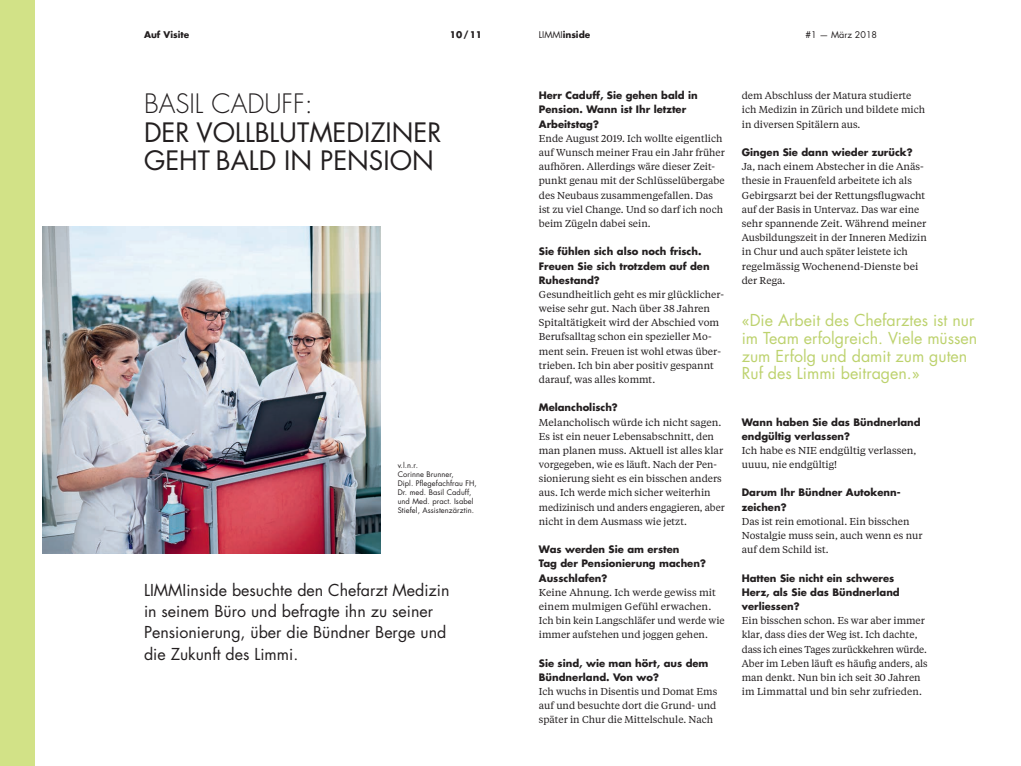
<style>
.page{position:relative;width:1021px;height:766px;background:#fff}
.page>*{position:absolute;margin:0;border:0;box-sizing:border-box;transform-origin:0 0}
.t1{font:26px/28.3px "Futura Std";color:#231f20}
.t2{font:16px/21.3px "Futura Std";color:#231f20}
.t3{font:16px/17.7px "Futura Std";color:#bdd26e}
.t4{font:10px/14.2px "Tiempos Text";color:#231f20}
.t5{font:700 10px/14.2px "Futura Std";color:#231f20}
.t6{font:700 9px "Futura Std";color:#231f20}
.t7{font:9px "Futura Std";color:#231f20}
.t8{font:7.5px/9px "Futura Std";letter-spacing:.01em;color:#231f20}
.s1{font-weight:400}
.s2{font-weight:300}
</style>
<div class="page">
<div style="left:0;top:0;width:34px;height:765px;background:#d2e287"></div>
<img style="left:43px;top:227px;width:337px;height:326px">
<p class="t6" style="left:144px;top:28px;width:47px">Auf Visite</p>
<p class="t6" style="left:450px;top:28px;width:34px">10/11</p>
<p class="t6" style="left:539px;top:28px;width:53px"><span class="s1">LIMMI</span>inside</p>
<p class="t7" style="left:805px;top:29px;width:73px">#1 — März 2018</p>
<p class="t1" style="left:144px;top:90px;width:299px"><span class="s2">BASIL CADUFF:<br></span>DER VOLLBLUTMEDIZINER<br>GEHT BALD IN PENSION</p>
<p class="t8" style="left:397px;top:461px;width:22px">v.l.n.r.</p>
<p class="t8" style="left:397px;top:470px;width:81px">Corinne Brunner,<br>Dipl. Pflegefachfrau FH,<br>Dr. med. Basil Caduff, und Med. pract. Isabel<br>Stiefel, Assistenzärztin.</p>
<p class="t2" style="left:144px;top:579px;width:307px">LIMMIinside besuchte den Chefarzt Medizin in seinem Büro und befragte ihn zu seiner Pensionierung, über die Bündner Berge und die Zukunft des Limmi.</p>
<p class="t5" style="left:539px;top:88px;width:160px">Herr Caduff, Sie gehen bald in<br>Pension. Wann ist Ihr letzter<br>Arbeitstag?</p>
<p class="t4" style="left:539px;top:131px;width:187px">Ende August 2019. Ich wollte eigentlich auf Wunsch meiner Frau ein Jahr früher aufhören. Allerdings wäre dieser Zeit&shy;punkt genau mit der Schlüsselübergabe des Neubaus zusammengefallen. Das ist zu viel Change. Und so darf ich noch beim Zügeln dabei sein.</p>
<p class="t5" style="left:539px;top:244px;width:172px">Sie fühlen sich also noch frisch.<br>Freuen Sie sich trotzdem auf den<br>Ruhestand?</p>
<p class="t4" style="left:539px;top:287px;width:187px">Gesundheitlich geht es mir glücklicher&shy;weise sehr gut. Nach über 38 Jahren Spitaltätigkeit wird der Abschied vom Berufsalltag schon ein spezieller Mo&shy;ment sein. Freuen ist wohl etwas über&shy;trieben. Ich bin aber positiv gespannt darauf, was alles kommt.</p>
<p class="t5" style="left:539px;top:400px;width:80px">Melancholisch?</p>
<p class="t4" style="left:539px;top:414px;width:187px">Melancholisch würde ich nicht sagen.<br>Es ist ein neuer Lebensabschnitt, den man planen muss. Aktuell ist alles klar vorgegeben, wie es läuft. Nach der Pen&shy;sionierung sieht es ein bisschen anders aus. Ich werde mich sicher weiterhin medizinisch und anders engagieren, aber nicht in dem Ausmass wie jetzt.</p>
<p class="t5" style="left:539px;top:542px;width:169px">Was werden Sie am ersten<br>Tag der Pensionierung machen?<br>Ausschlafen?</p>
<p class="t4" style="left:539px;top:584px;width:187px">Keine Ahnung. Ich werde gewiss mit einem mulmigen Gefühl erwachen.<br>Ich bin kein Langschläfer und werde wie immer aufstehen und joggen gehen.</p>
<p class="t5" style="left:539px;top:655px;width:171px">Sie sind, wie man hört, aus dem<br>Bündnerland. Von wo?</p>
<p class="t4" style="left:539px;top:683px;width:180px;text-align:justify">Ich wuchs in Disentis und Domat Ems auf und besuchte dort die Grund- und später in Chur die Mittelschule. Nach</p>
<p class="t4" style="left:741px;top:88px;width:185px">dem Abschluss der Matura studierte ich Medizin in Zürich und bildete mich in diversen Spitälern aus.</p>
<p class="t5" style="left:741px;top:145px;width:172px">Gingen Sie dann wieder zurück?</p>
<p class="t4" style="left:741px;top:159px;width:186px">Ja, nach einem Abstecher in die Anäs&shy;thesie in Frauenfeld arbeitete ich als Gebirgsarzt bei der Rettungsflugwacht auf der Basis in Untervaz. Das war eine sehr spannende Zeit. Während meiner Ausbildungszeit in der Inneren Medizin in Chur und auch später leistete ich regelmässig Wochenend-Dienste bei der Rega.</p>
<p class="t3" style="left:741px;top:311px;width:237px">«Die Arbeit des Chefarztes ist nur im Team erfolgreich. Viele müssen zum Erfolg und damit zum guten<br>Ruf des Limmi beitragen.»</p>
<p class="t5" style="left:741px;top:414px;width:180px">Wann haben Sie das Bündnerland endgültig verlassen?</p>
<p class="t4" style="left:741px;top:442px;width:176px">Ich habe es NIE endgültig verlassen, uuuu, nie endgültig!</p>
<p class="t5" style="left:741px;top:485px;width:160px">Darum Ihr Bündner Autokenn&shy;zeichen?</p>
<p class="t4" style="left:741px;top:513px;width:182px">Das ist rein emotional. Ein bisschen<br>Nostalgie muss sein, auch wenn es nur auf dem Schild ist.</p>
<p class="t5" style="left:741px;top:570px;width:159px">Hatten Sie nicht ein schweres<br>Herz, als Sie das Bündnerland verliessen?</p>
<p class="t4" style="left:741px;top:613px;width:187px">Ein bisschen schon. Es war aber immer klar, dass dies der Weg ist. Ich dachte, dass ich eines Tages zurückkehren würde.<br>Aber im Leben läuft es häufig anders, als man denkt. Nun bin ich seit 30 Jahren im Limmattal und bin sehr zufrieden.</p>
</div>
